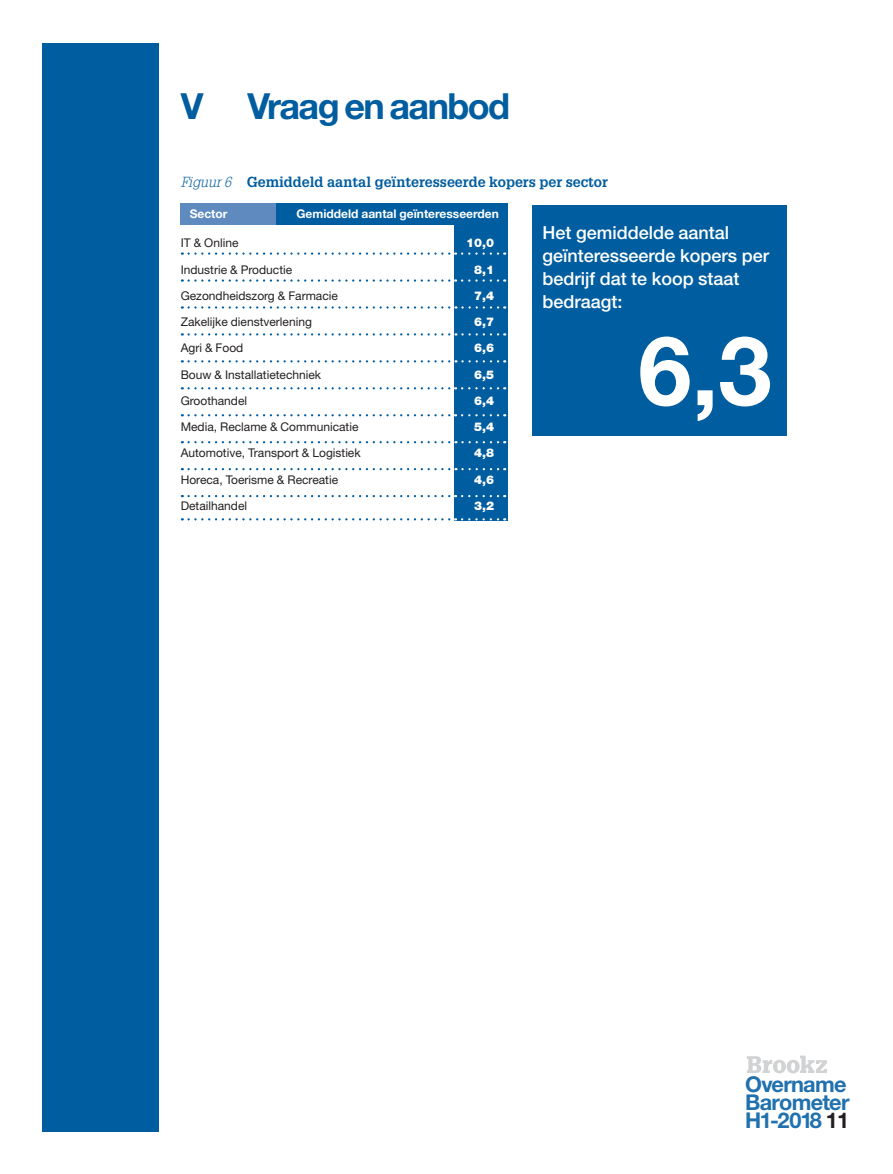
<style>
.page{position:relative;width:893px;height:1174px;background:#fff}
.page>*{position:absolute;margin:0;border:0;box-sizing:border-box;transform-origin:0 0}
.Kader{font:700 96px "Helvetica Neue LT Std";color:#fff}
.Kop_Helvetica{font:700 36px "Helvetica Neue LT Std";letter-spacing:-.045em;color:#005da0}
.t1{font:700 21.75px/17.9px "Helvetica Neue LT Std";letter-spacing:-.035em;color:#2171ae}
.Kader-2{font:500 18px/23.2px "Helvetica Neue LT Std";color:#fff}
.Info_kaderkop{font:700 14.25px "Glypha LT Std";color:#005da0}
.Kader-3{font:12px "Helvetica Neue LT Std";color:#231f20}
.Kader-4{font:700 12px "Helvetica Neue LT Std";color:#fff}
.Kader-5{font:900 12px "Helvetica Neue LT Std";color:#fff}
.s1{font-weight:300;font-style:italic}
.s2{color:#231f20}
</style>
<div class="page">
<svg style="left:747px;top:1055px;width:80px;height:18px"></svg>
<div style="left:43px;top:43px;width:116px;height:1088px;background:#005da0"></div>
<div style="left:181px;top:203px;width:326px;height:21px;background:#5f8abf"></div>
<div style="left:454px;top:203px;width:53px;height:318px;background:#005da0"></div>
<svg style="left:189px;top:252px;width:316px;height:3px"></svg>
<svg style="left:189px;top:306px;width:316px;height:2px"></svg>
<svg style="left:189px;top:360px;width:316px;height:2px"></svg>
<svg style="left:189px;top:414px;width:316px;height:2px"></svg>
<svg style="left:189px;top:468px;width:316px;height:2px"></svg>
<svg style="left:189px;top:279px;width:316px;height:3px"></svg>
<svg style="left:189px;top:333px;width:316px;height:2px"></svg>
<svg style="left:189px;top:387px;width:316px;height:2px"></svg>
<svg style="left:189px;top:441px;width:316px;height:2px"></svg>
<svg style="left:189px;top:495px;width:316px;height:2px"></svg>
<svg style="left:189px;top:518px;width:316px;height:2px"></svg>
<div style="left:532px;top:205px;width:255px;height:230px;background:#005da0"></div>
<div style="left:276px;top:203px;width:231px;height:21px;background:#005da0"></div>
<p class="Kop_Helvetica" style="left:181px;top:83px;width:331px">V Vraag en aanbod</p>
<p class="Info_kaderkop" style="left:181px;top:173px;width:429px"><span class="s1">Figuur 6</span> Gemiddeld aantal geïnteresseerde kopers per sector</p>
<p class="Kader-2" style="left:543px;top:220px;width:228px">Het gemiddelde aantal geïnteresseerde kopers per bedrijf dat te koop staat bedraagt:</p>
<p class="Kader" style="left:638px;top:311px;width:135px">6,3</p>
<p class="Kader-4" style="left:190px;top:206px;width:39px">Sector</p>
<p class="Kader-4" style="left:297px;top:206px;width:204px">Gemiddeld aantal geïnteresseerden</p>
<p class="Kader-3" style="left:181px;top:236px;width:59px">IT &amp; Online</p>
<p class="Kader-5" style="left:466px;top:236px;width:30px">10,0</p>
<p class="Kader-3" style="left:181px;top:262px;width:113px">Industrie &amp; Productie</p>
<p class="Kader-5" style="left:474px;top:262px;width:22px">8,1</p>
<p class="Kader-3" style="left:181px;top:288px;width:159px">Gezondheidszorg &amp; Farmacie</p>
<p class="Kader-5" style="left:474px;top:288px;width:22px">7,4</p>
<p class="Kader-3" style="left:181px;top:315px;width:133px">Zakelijke dienstverlening</p>
<p class="Kader-5" style="left:474px;top:315px;width:22px">6,7</p>
<p class="Kader-3" style="left:181px;top:341px;width:64px">Agri &amp; Food</p>
<p class="Kader-5" style="left:474px;top:341px;width:22px">6,6</p>
<p class="Kader-3" style="left:181px;top:367px;width:142px">Bouw &amp; Installatietechniek</p>
<p class="Kader-5" style="left:474px;top:367px;width:22px">6,5</p>
<p class="Kader-3" style="left:181px;top:393px;width:68px">Groothandel</p>
<p class="Kader-5" style="left:474px;top:393px;width:22px">6,4</p>
<p class="Kader-3" style="left:181px;top:420px;width:179px">Media, Reclame &amp; Communicatie</p>
<p class="Kader-5" style="left:474px;top:420px;width:22px">5,4</p>
<p class="Kader-3" style="left:181px;top:446px;width:181px">Automotive, Transport &amp; Logistiek</p>
<p class="Kader-5" style="left:474px;top:446px;width:22px">4,8</p>
<p class="Kader-3" style="left:181px;top:472px;width:159px">Horeca, Toerisme &amp; Recreatie</p>
<p class="Kader-5" style="left:474px;top:472px;width:22px">4,6</p>
<p class="Kader-3" style="left:181px;top:498px;width:68px">Detailhandel</p>
<p class="Kader-5" style="left:474px;top:498px;width:22px">3,2</p>
<h3 class="t1" style="left:745px;top:1075px;width:106px">Overname<br>Barometer<br>H1-2018 <span class="s2">11</span></h3>
</div>
